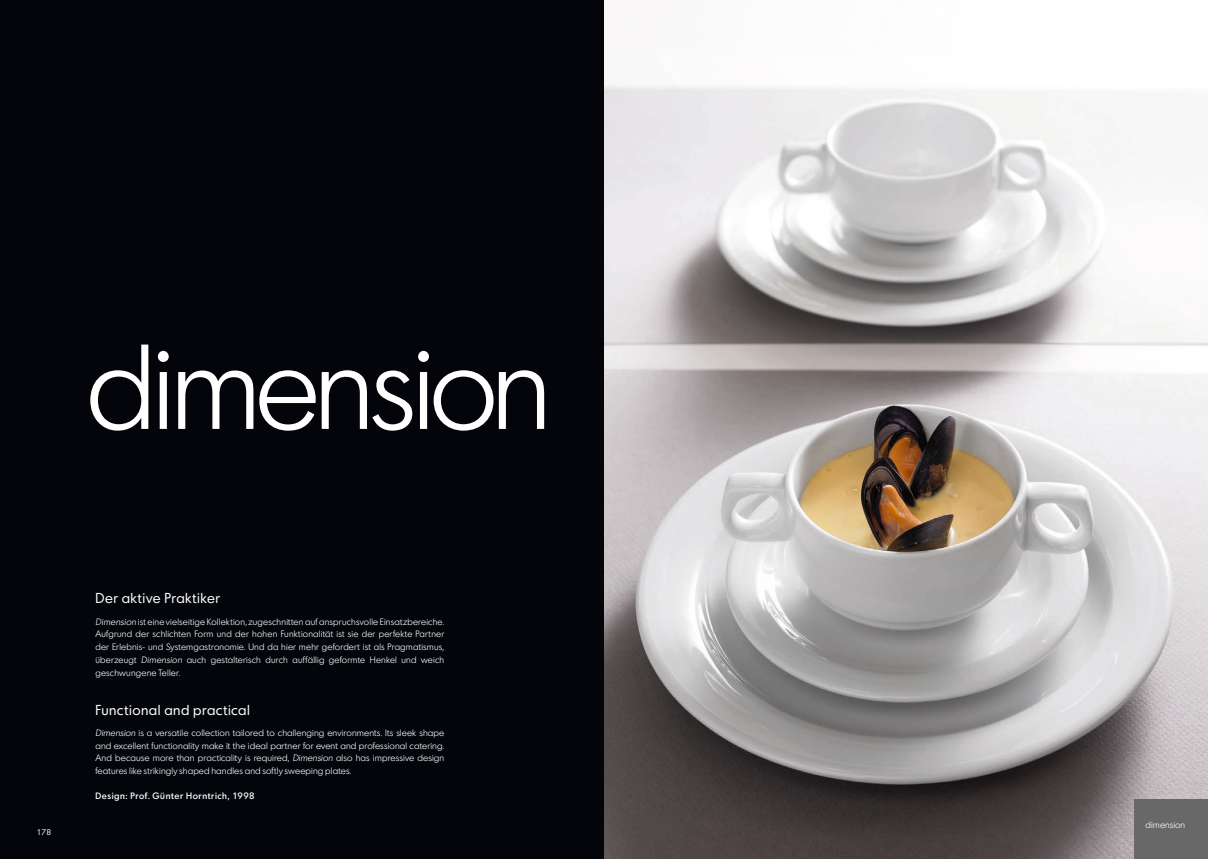
<style>
.page{position:relative;width:1208px;height:859px;background:#fff}
.page>*{position:absolute;margin:0;border:0;box-sizing:border-box;transform-origin:0 0}
.t1{font:300 117px "Bauscher";letter-spacing:-.04em;color:#fff}
.t2{font:14px "Bauscher";letter-spacing:.035em;color:#fff}
.t3{font:300 9px/12.7px "Bauscher";letter-spacing:.015em;color:#fff;text-align:justify}
.t4{font:500 9px "Bauscher";letter-spacing:.06em;color:#fff}
.t5{font:8px "Bauscher";color:#fff}
</style>
<div class="page">
<img style="left:604px;top:85px;width:604px;height:774px">
<div style="left:0;top:0;width:604px;height:859px;background:#03050a"></div>
<div style="left:1134px;top:799px;width:74px;height:60px;background:#686868"></div>
<h1 class="t1" style="left:86px;top:316px;width:467px">dimension</h1>
<p class="t5" style="left:37px;top:827px;width:16px">178</p>
<h2 class="t2" style="left:95px;top:590px;width:126px">Der aktive Praktiker</h2>
<p class="t3" style="left:95px;top:615px;width:350px">Dimension ist eine vielseitige Kollektion, zugeschnitten auf anspruchsvolle Einsatzbereiche.<br>Aufgrund der schlichten Form und der hohen Funktionalität ist sie der perfekte Partner der Erlebnis- und Systemgastronomie. Und da hier mehr gefordert ist als Pragmatismus, überzeugt Dimension auch gestalterisch durch auffällig geformte Henkel und weich geschwungene Teller.</p>
<h2 class="t2" style="left:95px;top:701px;width:156px">Functional and practical</h2>
<p class="t3" style="left:95px;top:726px;width:350px">Dimension is a versatile collection tailored to challenging environments. Its sleek shape and excellent functionality make it the ideal partner for event and professional catering.<br>And because more than practicality is required, Dimension also has impressive design features like strikingly shaped handles and softly sweeping plates.</p>
<p class="t4" style="left:95px;top:791px;width:161px">Design: Prof. Günter Horntrich, 1998</p>
<p class="t3" style="left:1145px;top:819px;width:41px">dimension</p>
</div>
